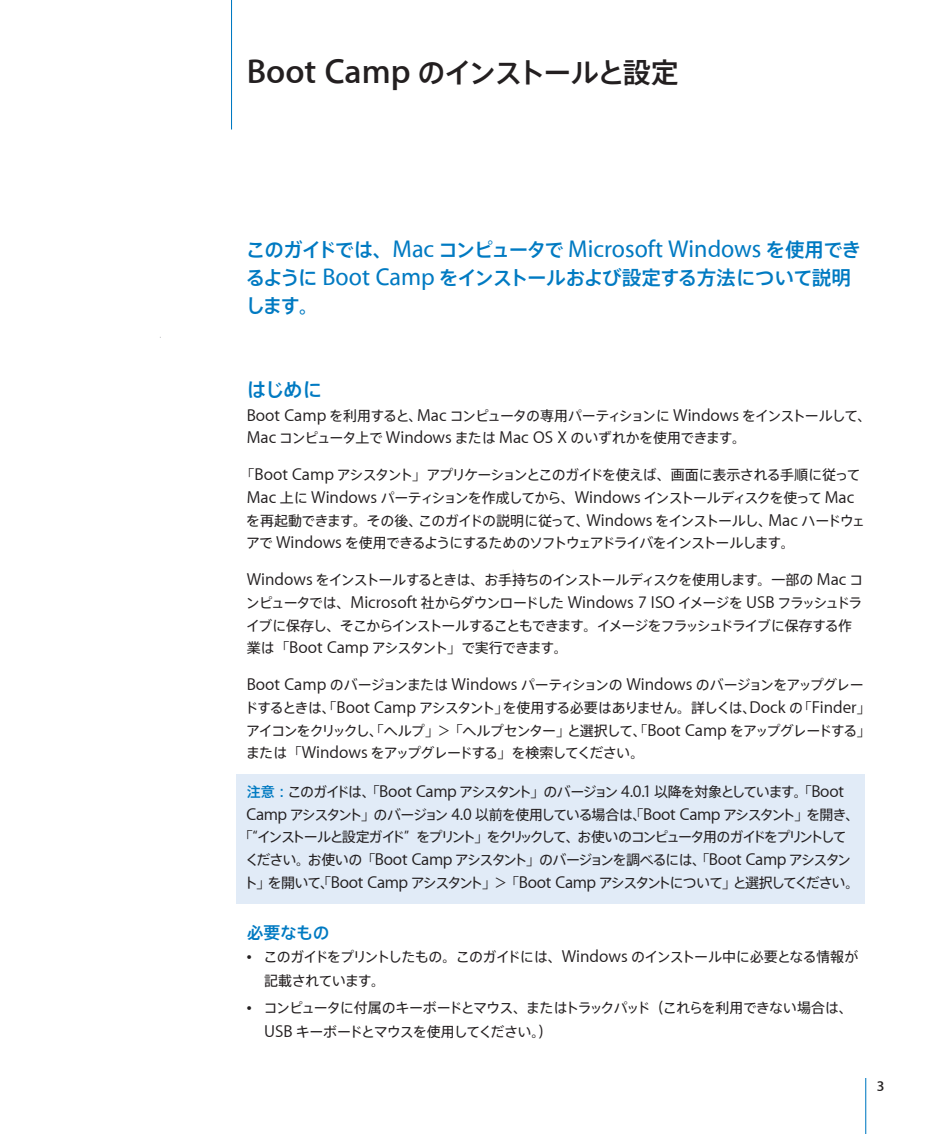
<style>
.page{position:relative;width:945px;height:1134px;background:#fff}
.page>*{position:absolute;margin:0;border:0;box-sizing:border-box;transform-origin:0 0}
.t1{font:500 28px "Axis Std";letter-spacing:-.07em;color:#231f20}
.t2{font:500 19.6px/28px "Axis Std";letter-spacing:-.06em;color:#007ac2}
.t3{font:500 16.8px "Axis Std";letter-spacing:-.015em;color:#007ac2}
.t4{font:600 14.88px "Myriad Set";color:#231f20}
.t5{font:14px/22.8px "Axis Std";letter-spacing:-.08em;color:#231f20}
.t6{font:14px/23.6px "Axis Std";letter-spacing:-.06em;color:#231f20}
.t7{font:14px/23.6px "Axis Std";letter-spacing:-.05em;color:#231f20}
.t8{font:14px "Axis Std";letter-spacing:-.11em;color:#231f20}
.t9{font:14px "Axis Std";letter-spacing:-.115em;color:#231f20}
.t10{font:14px "Axis Std";letter-spacing:-.105em;color:#231f20}
.t11{font:14px "Axis Std";letter-spacing:-.1em;color:#231f20}
.t12{font:14px "Axis Std";letter-spacing:-.13em;color:#231f20}
.s1{font-family:"Myriad Set";font-weight:600;font-size:35px}
.s2{font-family:"Myriad Set";font-size:24.5px}
.s3{font-family:"Myriad Set Text";font-size:17.5px}
.s4{font-weight:500;color:#007ac2}
.s5{font-family:"Apple Icon Four";font-size:15.75px}
</style>
<div class="page">
<hr style="left:865px;top:1078px;width:1px;height:56px;background:#007ac2">
<hr style="left:231px;top:0;width:1px;height:130px;background:#007ac2">
<div style="left:236px;top:774px;width:628px;height:129px;background:#e1ebf7"></div>
<h1 class="t1" style="left:247px;top:51px;width:434px"><span class="s1">Boot Camp</span> のインストールと設定</h1>
<h2 class="t2" style="left:245px;top:235px;width:617px">このガイドでは、<span class="s2">Mac</span> コンピュータで <span class="s2">Microsoft Windows</span> を使用できるように <span class="s2">Boot Camp</span> をインストールおよび設定する方法について説明します。</h2>
<h2 class="t2" style="left:247px;top:375px;width:77px">はじめに</h2>
<p class="t5" style="left:247px;top:403px;width:626px"><span class="s3">Boot Camp</span> を利用すると、<span class="s3">Mac</span> コンピュータの専用パーティションに <span class="s3">Windows</span> をインストールして、<br><span class="s3">Mac</span> コンピュータ上で <span class="s3">Windows</span> または <span class="s3">Mac OS X</span> のいずれかを使用できます。</p>
<p class="t5" style="left:246px;top:462px;width:621px;text-indent:-6px">「<span class="s3">Boot Camp</span> アシスタント」アプリケーションとこのガイドを使えば、画面に表示される手順に従って<span class="s3">Mac</span> 上に <span class="s3">Windows</span> パーティションを作成してから、<span class="s3">Windows</span> インストールディスクを使って <span class="s3">Mac</span>を再起動できます。その後、このガイドの説明に従って、<span class="s3">Windows</span> をインストールし、<span class="s3">Mac</span> ハードウェアで <span class="s3">Windows</span> を使用できるようにするためのソフトウェアドライバをインストールします。</p>
<p class="t5" style="left:246px;top:567px;width:619px"><span class="s3">Windows</span> をインストールするときは、お手持ちのインストールディスクを使用します。一部の <span class="s3">Mac</span> コンピュータでは、<span class="s3">Microsoft</span> 社からダウンロードした <span class="s3">Windows 7 ISO</span> イメージを <span class="s3">USB</span> フラッシュドライブに保存し、そこからインストールすることもできます。イメージをフラッシュドライブに保存する作業は「<span class="s3">Boot Camp</span> アシスタント」で実行できます。</p>
<p class="t5" style="left:245px;top:672px;width:628px"><span class="s3">Boot Camp</span> のバージョンまたは <span class="s3">Windows</span> パーティションの <span class="s3">Windows</span> のバージョンをアップグレードするときは、「<span class="s3">Boot Camp</span> アシスタント」を使用する必要はありません。詳しくは、<span class="s3">Dock</span> の「<span class="s3">Finder</span>」アイコンをクリックし、「ヘルプ」＞「ヘルプセンター」と選択して、「<span class="s3">Boot Camp</span> をアップグレードする」または「<span class="s3">Windows</span> をアップグレードする」を検索してください。</p>
<p class="t8" style="left:247px;top:781px;width:599px"><span class="s4">注意：</span>このガイドは、「<span class="s3">Boot Camp</span> アシスタント」のバージョン <span class="s3">4.0.1</span> 以降を対象としています。「<span class="s3">Boot</span></p>
<p class="t10" style="left:247px;top:804px;width:614px"><span class="s3">Camp</span> アシスタント」のバージョン <span class="s3">4.0</span> 以前を使用している場合は「、<span class="s3">Boot Camp</span> アシスタント」を開き、</p>
<p class="t12" style="left:239px;top:827px;width:610px">「“インストールと設定ガイド”をプリント」をクリックして、お使いのコンピュータ用のガイドをプリントして</p>
<p class="t11" style="left:245px;top:849px;width:608px">ください。お使いの「<span class="s3">Boot Camp</span> アシスタント」のバージョンを調べるには、「<span class="s3">Boot Camp</span> アシスタン</p>
<p class="t9" style="left:244px;top:872px;width:617px">ト」を開いて「、<span class="s3">Boot Camp</span> アシスタント」＞「<span class="s3">Boot Camp</span> アシスタントについて」と選択してください。</p>
<p class="t3" style="left:247px;top:920px;width:84px">必要なもの</p>
<p class="t7" style="left:264px;top:944px;width:595px;text-indent:-17px"><span class="s5">Â</span> このガイドをプリントしたもの。このガイドには、<span class="s3">Windows</span> のインストール中に必要となる情報が記載されています。</p>
<p class="t6" style="left:264px;top:995px;width:590px;text-indent:-18px"><span class="s5">Â</span> コンピュータに付属のキーボードとマウス、またはトラックパッド（これらを利用できない場合は、<br><span class="s3">USB</span> キーボードとマウスを使用してください。）</p>
<p class="t4" style="left:877px;top:1076px;width:9px">3</p>
</div>
